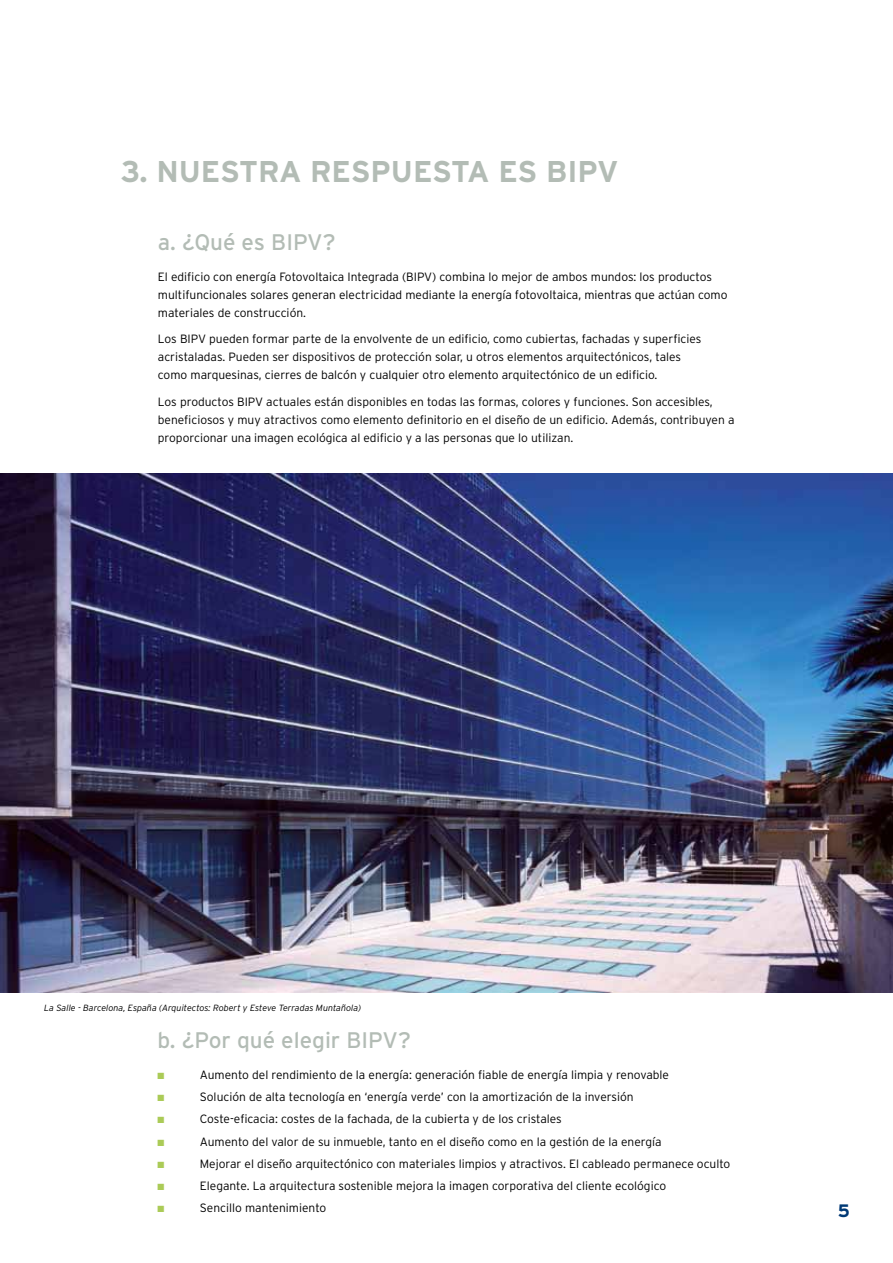
<style>
.page{position:relative;width:893px;height:1263px;background:#fff}
.page>*{position:absolute;margin:0;border:0;box-sizing:border-box;transform-origin:0 0}
.t1{font:700 30px "Interstate Rey";color:#b3bcb5}
.t2{font:22.5px "Interstate Rey";color:#b3bcb5}
.t3{font:700 18px "Interstate Rey";color:#003975}
.t4{font:300 12px/18px "Interstate Rey";color:#000}
.t5{font:italic 300 9px "Interstate Rey";color:#000}
.t6{font:9px "Zapf Dingbats ITC";color:#abcb57}
</style>
<div class="page">
<img style="left:0;top:474px;width:893px;height:518px">
<h1 class="t1" style="left:121px;top:153px;width:79px">3. NUESTRA</h1>
<h1 class="t1" style="left:310px;top:153px;width:21px">RESPUESTA</h1>
<h1 class="t1" style="left:498px;top:153px;width:122px">ES BIPV</h1>
<h2 class="t2" style="left:158px;top:228px;width:179px">a. ¿Qué es BIPV?</h2>
<p class="t4" style="left:158px;top:267px;width:571px">El edificio con energía Fotovoltaica Integrada (BIPV) combina lo mejor de ambos mundos: los productos multifuncionales solares generan electricidad mediante la energía fotovoltaica, mientras que actúan como materiales de construcción.</p>
<p class="t4" style="left:158px;top:330px;width:545px">Los BIPV pueden formar parte de la envolvente de un edificio, como cubiertas, fachadas y superficies acristaladas. Pueden ser dispositivos de protección solar, u otros elementos arquitectónicos, tales como marquesinas, cierres de balcón y cualquier otro elemento arquitectónico de un edificio.</p>
<p class="t4" style="left:158px;top:392px;width:578px">Los productos BIPV actuales están disponibles en todas las formas, colores y funciones. Son accesibles, beneficiosos y muy atractivos como elemento definitorio en el diseño de un edificio. Además, contribuyen a proporcionar una imagen ecológica al edificio y a las personas que lo utilizan.</p>
<p class="t5" style="left:44px;top:1002px;width:318px">La Salle - Barcelona, España (Arquitectos: Robert y Esteve Terradas Muntañola)</p>
<h2 class="t2" style="left:157px;top:1026px;width:255px">b. ¿Por qué elegir BIPV?</h2>
<p class="t6" style="left:157px;top:1071px;width:8px">■</p>
<p class="t4" style="left:200px;top:1065px;width:471px">Aumento del rendimiento de la energía: generación fiable de energía limpia y renovable</p>
<p class="t6" style="left:157px;top:1094px;width:8px">■</p>
<p class="t4" style="left:200px;top:1088px;width:435px">Solución de alta tecnología en ‘energía verde’ con la amortización de la inversión</p>
<p class="t6" style="left:157px;top:1116px;width:8px">■</p>
<p class="t4" style="left:200px;top:1110px;width:364px">Coste-eficacia: costes de la fachada, de la cubierta y de los cristales</p>
<p class="t6" style="left:157px;top:1138px;width:8px">■</p>
<p class="t4" style="left:200px;top:1132px;width:463px">Aumento del valor de su inmueble, tanto en el diseño como en la gestión de la energía</p>
<p class="t6" style="left:157px;top:1160px;width:8px">■</p>
<p class="t4" style="left:200px;top:1154px;width:532px">Mejorar el diseño arquitectónico con materiales limpios y atractivos. El cableado permanece oculto</p>
<p class="t6" style="left:157px;top:1183px;width:8px">■</p>
<p class="t4" style="left:200px;top:1177px;width:468px">Elegante. La arquitectura sostenible mejora la imagen corporativa del cliente ecológico</p>
<p class="t6" style="left:157px;top:1205px;width:8px">■</p>
<p class="t4" style="left:200px;top:1199px;width:128px">Sencillo mantenimiento</p>
<h3 class="t3" style="left:838px;top:1200px;width:14px">5</h3>
</div>
